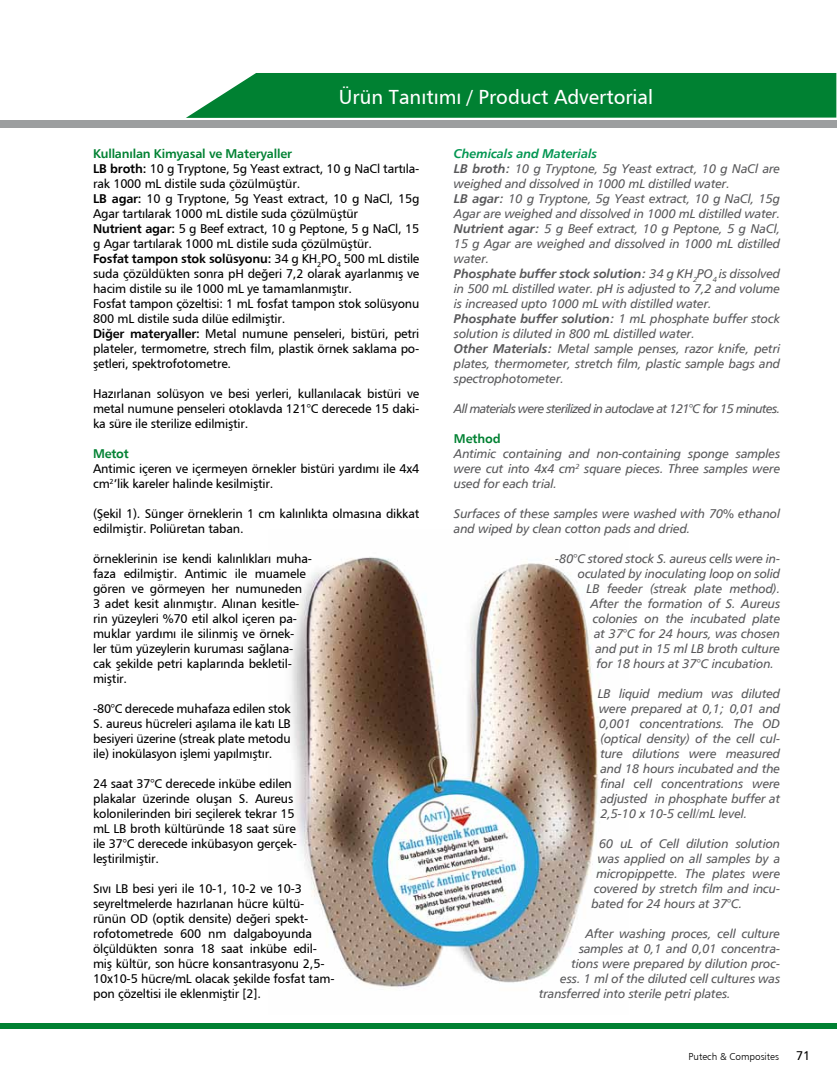
<style>
.page{position:relative;width:837px;height:1085px;background:#fff}
.page>*{position:absolute;margin:0;border:0;box-sizing:border-box;transform-origin:0 0}
.t1{font:20px "Humanist 777 BT Roman B";color:#fff}
.t2{font:12.5px/15px "Humanist 777 BT Roman B";letter-spacing:-.015em;color:#000}
.t3{font:12.5px/15px "Humanist 777 BT Italic B";letter-spacing:-.01em;color:#58585a}
.t4{font:12.5px "Humanist 777 BT Bold Italic B";letter-spacing:-.01em;color:#58585a}
.t5{font:12.5px "Humanist 777 BT Italic B";letter-spacing:-.05em;color:#58585a}
.t6{font:12.5px "Humanist 777 BT Bold B";letter-spacing:-.015em;color:#000}
.t7{font:12.5px "Humanist 777 BT Bold B";letter-spacing:-.015em;color:#008132}
.t8{font:12.5px "Humanist 777 BT Bold Italic B";letter-spacing:-.01em;color:#039652}
.t9{font:10px "Humanist 777 BT Light B";color:#000}
.s1{font-family:"Humanist 777 BT Bold B"}
.s2{font-family:"Humanist 777 BT Roman B"}
.s3{font-family:"Humanist 777 BT Bold Italic B"}
.s4{font-family:"Humanist 777 BT Italic B"}
</style>
<div class="page">
<img style="left:290px;top:557px;width:310px;height:430px">
<svg style="left:186px;top:73px;width:650px;height:45px;background:#178c44"></svg>
<div style="left:0;top:120px;width:836px;height:7px;background:#9c9e9f"></div>
<div style="left:0;top:1022px;width:836px;height:6px;background:#008132"></div>
<div style="left:338px;top:88px;width:442px;height:23px;background:#008132"></div>
<h1 class="t1" style="left:338px;top:84px;width:316px">Ürün Tanıtımı / Product Advertorial</h1>
<p class="t7" style="left:93px;top:145px;width:200px">Kullanılan Kimyasal ve Materyaller</p>
<p class="t2" style="left:93px;top:160px;width:328px"><span class="s1">LB broth:</span> 10 g Tryptone, 5g Yeast extract, 10 g NaCl tartıla&shy;rak 1000 mL distile suda çözülmüştür.<br><span class="s1">LB agar:</span> 10 g Tryptone, 5g Yeast extract, 10 g NaCl, 15g Agar tartılarak 1000 mL distile suda çözülmüştür<br><span class="s1">Nutrient agar:</span> 5 g Beef extract, 10 g Peptone, 5 g NaCl, 15 g Agar tartılarak 1000 mL distile suda çözülmüştür.</p>
<p class="t6" style="left:93px;top:250px;width:327px">Fosfat tampon stok solüsyonu: <span class="s2">34 g KH</span><sub>2</sub><span class="s2">PO</span><sub>4</sub> <span class="s2">500 mL distile</span></p>
<p class="t2" style="left:93px;top:265px;width:328px">suda çözüldükten sonra pH değeri 7,2 olarak ayarlanmış ve hacim distile su ile 1000 mL ye tamamlanmıştır.<br>Fosfat tampon çözeltisi: 1 mL fosfat tampon stok solüsyonu 800 mL distile suda dilüe edilmiştir.<br><span class="s1">Diğer materyaller:</span> Metal numune penseleri, bistüri, petri plateler, termometre, strech film, plastik örnek saklama po&shy;şetleri, spektrofotometre.</p>
<p class="t2" style="left:93px;top:385px;width:328px;text-align:justify">Hazırlanan solüsyon ve besi yerleri, kullanılacak bistüri ve metal numune penseleri otoklavda 121°C derecede 15 daki&shy;ka süre ile sterilize edilmiştir.</p>
<p class="t7" style="left:93px;top:445px;width:37px">Metot</p>
<p class="t2" style="left:93px;top:460px;width:327px">Antimic içeren ve içermeyen örnekler bistüri yardımı ile 4x4 cm<sup>2</sup>’lik kareler halinde kesilmiştir.</p>
<p class="t2" style="left:93px;top:505px;width:328px">(Şekil 1). Sünger örneklerin 1 cm kalınlıkta olmasına dikkat edilmiştir. Poliüretan taban.</p>
<p class="t2" style="left:93px;top:550px;width:220px">örneklerinin ise kendi kalınlıkları muha&shy;faza edilmiştir. Antimic ile muamele gören ve görmeyen her numuneden 3 adet kesit alınmıştır. Alınan kesitle&shy;rin yüzeyleri %70 etil alkol içeren pa&shy;muklar yardımı ile silinmiş ve örnek-<br>ler tüm yüzeylerin kuruması sağlana&shy;cak şekilde petri kaplarında bekletil&shy;miştir.</p>
<p class="t2" style="left:93px;top:700px;width:199px;text-align:justify">-80°C derecede muhafaza edilen stok S. aureus hücreleri aşılama ile katı LB besiyeri üzerine (streak plate metodu ile) inokülasyon işlemi yapılmıştır.</p>
<p class="t2" style="left:93px;top:775px;width:205px">24 saat 37°C derecede inkübe edilen plakalar üzerinde oluşan S. Aureus kolonilerinden biri seçilerek tekrar 15 mL LB broth kültüründe 18 saat süre ile 37°C derecede inkübasyon gerçek&shy;leştirilmiştir.</p>
<p class="t2" style="left:93px;top:880px;width:243px">Sıvı LB besi yeri ile 10-1, 10-2 ve 10-3 seyreltmelerde hazırlanan hücre kültü&shy;rünün OD (optik densite) değeri spekt&shy;rofotometrede 600 nm dalgaboyunda ölçüldükten sonra 18 saat inkübe edil&shy;miş kültür, son hücre konsantrasyonu 2,5- 10x10-5 hücre/mL olacak şekilde fosfat tam&shy;pon çözeltisi ile eklenmiştir [2].</p>
<p class="t8" style="left:454px;top:145px;width:145px">Chemicals and Materials</p>
<p class="t3" style="left:454px;top:160px;width:328px"><span class="s3">LB broth:</span> 10 g Tryptone, 5g Yeast extract, 10 g NaCl are weighed and dissolved in 1000 mL distilled water.<br><span class="s3">LB agar:</span> 10 g Tryptone, 5g Yeast extract, 10 g NaCl, 15g Agar are weighed and dissolved in 1000 mL distilled water.<br><span class="s3">Nutrient agar:</span> 5 g Beef extract, 10 g Peptone, 5 g NaCl, 15 g Agar are weighed and dissolved in 1000 mL distilled water.</p>
<p class="t4" style="left:454px;top:265px;width:327px">Phosphate buffer stock solution: <span class="s4">34 g KH</span><sub>2</sub><span class="s4">PO</span><sub>4</sub> <span class="s4">is dissolved</span></p>
<p class="t3" style="left:454px;top:280px;width:327px">in 500 mL distilled water. pH is adjusted to 7,2 and volume is increased upto 1000 mL with distilled water.</p>
<p class="t4" style="left:454px;top:310px;width:328px">Phosphate buffer solution: <span class="s4">1 mL phosphate buffer stock</span></p>
<p class="t3" style="left:454px;top:325px;width:328px">solution is diluted in 800 mL distilled water.<br><span class="s3">Other Materials:</span> Metal sample penses, razor knife, petri plates, thermometer, stretch film, plastic sample bags and spectrophotometer.</p>
<p class="t5" style="left:454px;top:400px;width:328px">All materials were sterilized in autoclave at 121°C for 15 minutes.</p>
<p class="t7" style="left:454px;top:430px;width:48px">Method</p>
<p class="t3" style="left:454px;top:445px;width:328px;text-align:justify">Antimic containing and non-containing sponge samples were cut into 4x4 cm<sup>2</sup> square pieces. Three samples were used for each trial.</p>
<p class="t3" style="left:454px;top:505px;width:328px">Surfaces of these samples were washed with 70% ethanol and wiped by clean cotton pads and dried.</p>
<p class="t3" style="left:555px;top:550px;width:226px">-80°C stored stock S. aureus cells were in-</p>
<p class="t3" style="left:577px;top:565px;width:204px">oculated by inoculating loop on solid</p>
<p class="t3" style="left:586px;top:580px;width:195px">LB feeder (streak plate method).</p>
<p class="t3" style="left:590px;top:595px;width:191px">After the formation of S. Aureus</p>
<p class="t3" style="left:592px;top:610px;width:189px">colonies on the incubated plate</p>
<p class="t3" style="left:594px;top:625px;width:187px">at 37°C for 24 hours, was chosen</p>
<p class="t3" style="left:595px;top:640px;width:186px">and put in 15 ml LB broth culture</p>
<p class="t3" style="left:596px;top:655px;width:179px">for 18 hours at 37°C incubation.</p>
<p class="t3" style="left:597px;top:685px;width:184px;text-align:justify">LB liquid medium was diluted were prepared at 0,1; 0,01 and 0,001 concentrations. The OD (optical density) of the cell cul&shy;ture dilutions were measured and 18 hours incubated and the final cell concentrations were adjusted in phosphate buffer at 2,5-10 x 10-5 cell/mL level.</p>
<p class="t3" style="left:599px;top:835px;width:182px">60 uL of Cell dilution solution</p>
<p class="t3" style="left:597px;top:850px;width:184px">was applied on all samples by a</p>
<p class="t3" style="left:596px;top:865px;width:185px">micropippette. The plates were</p>
<p class="t3" style="left:594px;top:880px;width:187px">covered by stretch film and incu-</p>
<p class="t3" style="left:591px;top:895px;width:152px">bated for 24 hours at 37°C.</p>
<p class="t3" style="left:585px;top:925px;width:196px">After washing proces, cell culture</p>
<p class="t3" style="left:579px;top:940px;width:202px">samples at 0,1 and 0,01 concentra-</p>
<p class="t3" style="left:571px;top:955px;width:210px">tions were prepared by dilution proc-</p>
<p class="t3" style="left:560px;top:970px;width:221px">ess. 1 ml of the diluted cell cultures was</p>
<p class="t3" style="left:539px;top:985px;width:193px">transferred into sterile petri plates.</p>
<p class="t9" style="left:688px;top:1049px;width:92px">Putech &amp; Composites</p>
<p class="t2" style="left:795px;top:1047px;width:16px">71</p>
</div>
